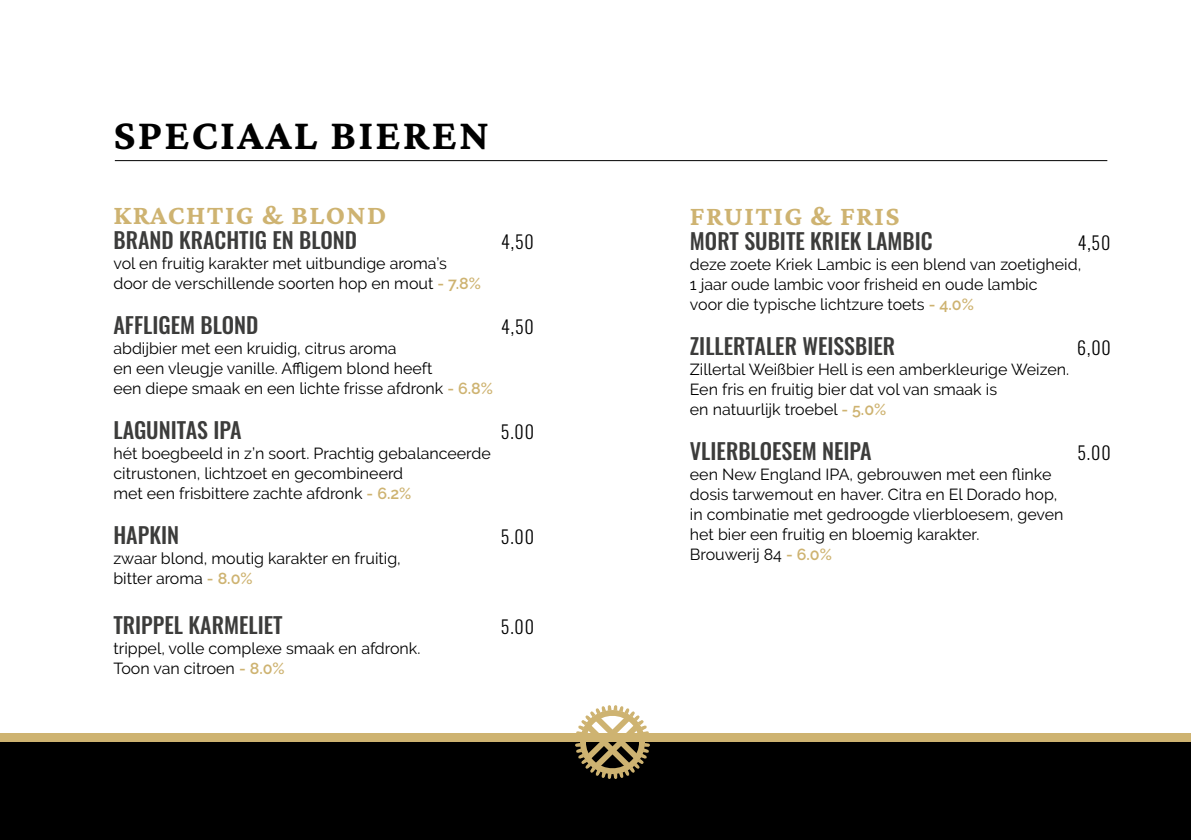
<style>
.page{position:relative;width:1191px;height:840px;background:#fff}
.page>*{position:absolute;margin:0;border:0;box-sizing:border-box;transform-origin:0 0}
.t1{font:700 44px "Crimson Pro";letter-spacing:.05em;color:#000}
.t2{font:700 28px "Crimson Pro";letter-spacing:.05em;color:#ceb371}
.t3{font:500 22px "Oswald";color:#3c3c3b}
.t4{font:300 18px "Oswald";letter-spacing:.05em;color:#000}
.t5{font:16px/20px "Raleway";color:#000}
.s1{font-weight:600;color:#ceb371}
</style>
<div class="page">
<hr style="left:115px;top:160px;width:992px;height:1px;background:#000">
<div style="left:0;top:741px;width:1191px;height:98px;background:#000"></div>
<div style="left:0;top:733px;width:1191px;height:8px;background:#ceb371"></div>
<svg style="left:575px;top:705px;width:75px;height:73px"></svg>
<h1 class="t1" style="left:113px;top:112px;width:377px">SPECIAAL BIEREN</h1>
<h2 class="t2" style="left:113px;top:200px;width:274px">KRACHTIG &amp; BLOND</h2>
<h3 class="t3" style="left:113px;top:225px;width:245px">BRAND KRACHTIG EN BLOND</h3>
<p class="t4" style="left:501px;top:234px;width:34px">4,50</p>
<p class="t5" style="left:113px;top:253px;width:369px">vol en fruitig karakter met uitbundige aroma’s door de verschillende soorten hop en mout <span class="s1">- 7.8%</span></p>
<h3 class="t3" style="left:113px;top:310px;width:146px">AFFLIGEM BLOND</h3>
<p class="t4" style="left:501px;top:319px;width:34px">4,50</p>
<p class="t5" style="left:113px;top:338px;width:381px">abdijbier met een kruidig, citrus aroma<br>en een vleugje vanille. Affligem blond heeft<br>een diepe smaak en een lichte frisse afdronk <span class="s1">- 6.8%</span></p>
<h3 class="t3" style="left:113px;top:415px;width:130px">LAGUNITAS IPA</h3>
<p class="t4" style="left:501px;top:424px;width:35px">5.00</p>
<p class="t5" style="left:113px;top:444px;width:379px">hét boegbeeld in z’n soort. Prachtig gebalanceerde citrustonen, lichtzoet en gecombineerd<br>met een frisbittere zachte afdronk <span class="s1">- 6.2%</span></p>
<h3 class="t3" style="left:113px;top:520px;width:67px">HAPKIN</h3>
<p class="t4" style="left:501px;top:529px;width:35px">5.00</p>
<p class="t5" style="left:113px;top:548px;width:289px">zwaar blond, moutig karakter en fruitig, bitter aroma <span class="s1">- 8.0%</span></p>
<h3 class="t3" style="left:113px;top:610px;width:171px">TRIPPEL KARMELIET</h3>
<p class="t4" style="left:501px;top:619px;width:35px">5.00</p>
<p class="t5" style="left:113px;top:638px;width:308px">trippel, volle complexe smaak en afdronk.<br>Toon van citroen <span class="s1">- 8.0%</span></p>
<h2 class="t2" style="left:690px;top:201px;width:211px">FRUITIG &amp; FRIS</h2>
<h3 class="t3" style="left:690px;top:226px;width:244px">MORT SUBITE KRIEK LAMBIC</h3>
<p class="t4" style="left:1077px;top:235px;width:34px">4,50</p>
<p class="t5" style="left:690px;top:254px;width:393px">deze zoete Kriek Lambic is een blend van zoetigheid,<br>1 jaar oude lambic voor frisheid en oude lambic<br>voor die typische lichtzure toets <span class="s1">- 4.0%</span></p>
<h3 class="t3" style="left:690px;top:331px;width:207px">ZILLERTALER WEISSBIER</h3>
<p class="t4" style="left:1077px;top:340px;width:35px">6,00</p>
<p class="t5" style="left:690px;top:359px;width:381px">Zillertal Weißbier Hell is een amberkleurige Weizen.<br>Een fris en fruitig bier dat vol van smaak is<br>en natuurlijk troebel <span class="s1">- 5.0%</span></p>
<h3 class="t3" style="left:690px;top:436px;width:183px">VLIERBLOESEM NEIPA</h3>
<p class="t4" style="left:1077px;top:445px;width:35px">5.00</p>
<p class="t5" style="left:690px;top:464px;width:375px">een New England IPA, gebrouwen met een flinke dosis tarwemout en haver. Citra en El Dorado hop, in combinatie met gedroogde vlierbloesem, geven het bier een fruitig en bloemig karakter.<br>Brouwerij 84 <span class="s1">- 6.0%</span></p>
</div>
